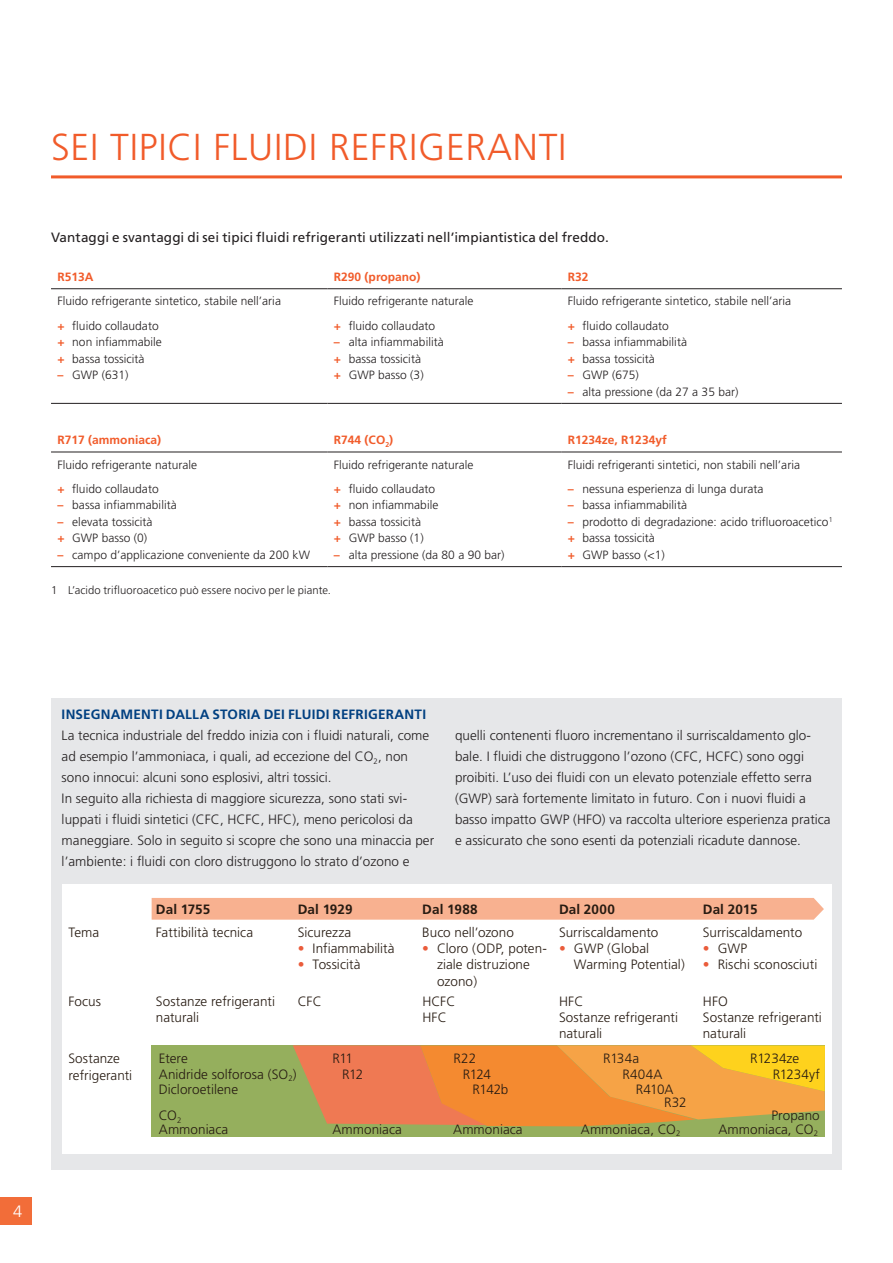
<style>
.page{position:relative;width:893px;height:1263px;background:#fff}
.page>*{position:absolute;margin:0;border:0;box-sizing:border-box;transform-origin:0 0}
.Kapiteltitel{font:300 37.5px "Frutiger LT Std";letter-spacing:.02em;color:#f15b2a}
.t1{font:300 16.5px "Frutiger LT Std";color:#fff}
.Kasten{font:300 13.5px/21px "Frutiger LT Std";color:#231f20}
.t2{font:300 13.5px/16.2px "Frutiger";color:#271b12}
.Lead{font:13.5px "Frutiger";letter-spacing:.005em;color:#231f20}
.Kastentitel{font:700 13.5px "Frutiger LT Std";letter-spacing:.015em;color:#014081}
.t3{font:700 13.5px "Frutiger";letter-spacing:.005em;color:#271b12}
.Tabelle{font:300 12px "Frutiger LT Std";color:#231f20}
.Tabellentitel{font:700 12px "Frutiger LT Std";color:#f15b2a}
.Fussnote{font:300 11.25px "Frutiger LT Std";letter-spacing:.01em;color:#231f20}
.s1{font-weight:700;color:#f15b2a}
.s2{color:#ea5c3b}
</style>
<div class="page">
<div style="left:0;top:1197px;width:32px;height:28px;background:#f26d39"></div>
<hr style="left:51px;top:175px;width:791px;height:3px;background:#f15b2a">
<div style="left:51px;top:698px;width:791px;height:472px;background:#e6e7e9"></div>
<hr style="left:51px;top:288px;width:276px;height:1px;background:#231f20">
<hr style="left:327px;top:288px;width:234px;height:1px;background:#231f20">
<hr style="left:561px;top:288px;width:281px;height:1px;background:#231f20">
<hr style="left:51px;top:452px;width:276px;height:1px;background:#231f20">
<hr style="left:327px;top:452px;width:234px;height:1px;background:#231f20">
<hr style="left:561px;top:452px;width:281px;height:1px;background:#231f20">
<hr style="left:51px;top:403px;width:276px;height:1px;background:#231f20">
<hr style="left:327px;top:403px;width:234px;height:1px;background:#231f20">
<hr style="left:561px;top:403px;width:281px;height:1px;background:#231f20">
<hr style="left:51px;top:566px;width:276px;height:1px;background:#231f20">
<hr style="left:327px;top:566px;width:234px;height:1px;background:#231f20">
<hr style="left:561px;top:566px;width:281px;height:1px;background:#231f20">
<div style="left:63px;top:884px;width:769px;height:269px;background:#fff"></div>
<div style="left:152px;top:898px;width:672px;height:22px;background:#f8b190"></div>
<div style="left:152px;top:1045px;width:673px;height:92px;background:#95af5d"></div>
<svg style="left:293px;top:1045px;width:532px;height:81px;background:#eb9640"></svg>
<p class="Kapiteltitel" style="left:51px;top:125px;width:517px">SEI TIPICI FLUIDI REFRIGERANTI</p>
<p class="Lead" style="left:51px;top:230px;width:559px">Vantaggi e svantaggi di sei tipici fluidi refrigeranti utilizzati nell’impiantistica del freddo.</p>
<p class="Tabellentitel" style="left:57px;top:270px;width:38px">R513A</p>
<p class="Tabellentitel" style="left:334px;top:270px;width:88px">R290 (propano)</p>
<p class="Tabellentitel" style="left:568px;top:270px;width:22px">R32</p>
<p class="Tabelle" style="left:57px;top:294px;width:225px">Fluido refrigerante sintetico, stabile nell’aria</p>
<p class="Tabelle" style="left:334px;top:294px;width:141px">Fluido refrigerante naturale</p>
<p class="Tabelle" style="left:568px;top:294px;width:225px">Fluido refrigerante sintetico, stabile nell’aria</p>
<p class="Tabelle" style="left:57px;top:319px;width:103px"><span class="s1">+</span> fluido collaudato</p>
<p class="Tabelle" style="left:57px;top:335px;width:106px"><span class="s1">+</span> non infiammabile</p>
<p class="Tabelle" style="left:57px;top:352px;width:89px"><span class="s1">+</span> bassa tossicità</p>
<p class="Tabelle" style="left:57px;top:368px;width:73px"><span class="s1">–</span> GWP (631)</p>
<p class="Tabelle" style="left:334px;top:319px;width:103px"><span class="s1">+</span> fluido collaudato</p>
<p class="Tabelle" style="left:334px;top:335px;width:111px"><span class="s1">–</span> alta infiammabilità</p>
<p class="Tabelle" style="left:334px;top:352px;width:89px"><span class="s1">+</span> bassa tossicità</p>
<p class="Tabelle" style="left:334px;top:368px;width:91px"><span class="s1">+</span> GWP basso (3)</p>
<p class="Tabelle" style="left:568px;top:319px;width:103px"><span class="s1">+</span> fluido collaudato</p>
<p class="Tabelle" style="left:568px;top:335px;width:121px"><span class="s1">–</span> bassa infiammabilità</p>
<p class="Tabelle" style="left:568px;top:352px;width:89px"><span class="s1">+</span> bassa tossicità</p>
<p class="Tabelle" style="left:568px;top:368px;width:73px"><span class="s1">–</span> GWP (675)</p>
<p class="Tabelle" style="left:568px;top:385px;width:172px"><span class="s1">–</span> alta pressione (da 27 a 35 bar)</p>
<p class="Tabellentitel" style="left:57px;top:433px;width:105px">R717 (ammoniaca)</p>
<p class="Tabellentitel" style="left:334px;top:433px;width:61px">R744 (CO<sub>2</sub>)</p>
<p class="Tabellentitel" style="left:568px;top:433px;width:101px">R1234ze, R1234yf</p>
<p class="Tabelle" style="left:57px;top:458px;width:141px">Fluido refrigerante naturale</p>
<p class="Tabelle" style="left:334px;top:458px;width:141px">Fluido refrigerante naturale</p>
<p class="Tabelle" style="left:568px;top:458px;width:234px">Fluidi refrigeranti sintetici, non stabili nell’aria</p>
<p class="Tabelle" style="left:57px;top:482px;width:103px"><span class="s1">+</span> fluido collaudato</p>
<p class="Tabelle" style="left:57px;top:498px;width:121px"><span class="s1">–</span> bassa infiammabilità</p>
<p class="Tabelle" style="left:57px;top:515px;width:97px"><span class="s1">–</span> elevata tossicità</p>
<p class="Tabelle" style="left:57px;top:531px;width:91px"><span class="s1">+</span> GWP basso (0)</p>
<p class="Tabelle" style="left:57px;top:548px;width:254px"><span class="s1">–</span> campo d’applicazione conveniente da 200 kW</p>
<p class="Tabelle" style="left:334px;top:482px;width:103px"><span class="s1">+</span> fluido collaudato</p>
<p class="Tabelle" style="left:334px;top:498px;width:106px"><span class="s1">+</span> non infiammabile</p>
<p class="Tabelle" style="left:334px;top:515px;width:89px"><span class="s1">+</span> bassa tossicità</p>
<p class="Tabelle" style="left:334px;top:531px;width:91px"><span class="s1">+</span> GWP basso (1)</p>
<p class="Tabelle" style="left:334px;top:548px;width:172px"><span class="s1">–</span> alta pressione (da 80 a 90 bar)</p>
<p class="Tabelle" style="left:568px;top:482px;width:197px"><span class="s1">–</span> nessuna esperienza di lunga durata</p>
<p class="Tabelle" style="left:568px;top:498px;width:121px"><span class="s1">–</span> bassa infiammabilità</p>
<p class="Tabelle" style="left:568px;top:515px;width:266px"><span class="s1">–</span> prodotto di degradazione: acido trifluoroacetico<sup>1</sup></p>
<p class="Tabelle" style="left:568px;top:531px;width:89px"><span class="s1">+</span> bassa tossicità</p>
<p class="Tabelle" style="left:568px;top:548px;width:99px"><span class="s1">+</span> GWP basso (&lt;1)</p>
<p class="Fussnote" style="left:51px;top:584px;width:279px">1 L’acido trifluoroacetico può essere nocivo per le piante.</p>
<h2 class="t1" style="left:13px;top:1202px;width:11px">4</h2>
<p class="Kastentitel" style="left:62px;top:706px;width:366px">INSEGNAMENTI DALLA STORIA DEI FLUIDI REFRIGERANTI</p>
<p class="Kasten" style="left:62px;top:725px;width:369px">La tecnica industriale del freddo inizia con i fluidi naturali, come ad esempio l’ammoniaca, i quali, ad eccezione del CO<sub>2</sub>, non sono innocui: alcuni sono esplosivi, altri tossici.</p>
<p class="Kasten" style="left:62px;top:788px;width:374px">In seguito alla richiesta di maggiore sicurezza, sono stati svi&shy;luppati i fluidi sintetici (CFC, HCFC, HFC), meno pericolosi da maneggiare. Solo in seguito si scopre che sono una minaccia per l’ambiente: i fluidi con cloro distruggono lo strato d’ozono e</p>
<p class="Kasten" style="left:455px;top:725px;width:377px">quelli contenenti fluoro incrementano il surriscaldamento glo&shy;bale. I fluidi che distruggono l’ozono (CFC, HCFC) sono oggi proibiti. L’uso dei fluidi con un elevato potenziale effetto serra (GWP) sarà fortemente limitato in futuro. Con i nuovi fluidi a basso impatto GWP (HFO) va raccolta ulteriore esperienza pratica e assicurato che sono esenti da potenziali ricadute dannose.</p>
<p class="t3" style="left:156px;top:902px;width:56px">Dal 1755</p>
<p class="t3" style="left:298px;top:902px;width:56px">Dal 1929</p>
<p class="t3" style="left:422px;top:902px;width:57px">Dal 1988</p>
<p class="t3" style="left:559px;top:902px;width:58px">Dal 2000</p>
<p class="t3" style="left:703px;top:902px;width:56px">Dal 2015</p>
<p class="t2" style="left:68px;top:924px;width:32px">Tema</p>
<p class="t2" style="left:156px;top:924px;width:99px">Fattibilità tecnica</p>
<p class="t2" style="left:298px;top:924px;width:55px">Sicurezza</p>
<p class="t2" style="left:298px;top:941px;width:98px"><span class="s2">•</span> Infiammabilità</p>
<p class="t2" style="left:298px;top:957px;width:64px"><span class="s2">•</span> Tossicità</p>
<p class="t2" style="left:422px;top:924px;width:93px">Buco nell’ozono</p>
<p class="t2" style="left:437px;top:941px;width:111px;text-indent:-15px"><span class="s2">•</span> Cloro (ODP, poten&shy;ziale distruzione ozono)</p>
<p class="t2" style="left:559px;top:924px;width:101px">Surriscaldamento</p>
<p class="t2" style="left:574px;top:941px;width:112px;text-indent:-15px"><span class="s2">•</span> GWP (Global<br>Warming Potential)</p>
<p class="t2" style="left:703px;top:924px;width:101px">Surriscaldamento</p>
<p class="t2" style="left:703px;top:941px;width:46px"><span class="s2">•</span> GWP</p>
<p class="t2" style="left:703px;top:957px;width:116px"><span class="s2">•</span> Rischi sconosciuti</p>
<p class="t2" style="left:68px;top:993px;width:34px">Focus</p>
<p class="t2" style="left:156px;top:993px;width:121px">Sostanze refrigeranti naturali</p>
<p class="t2" style="left:298px;top:993px;width:25px">CFC</p>
<p class="t2" style="left:422px;top:993px;width:35px">HCFC<br>HFC</p>
<p class="t2" style="left:559px;top:993px;width:121px">HFC<br>Sostanze refrigeranti naturali</p>
<p class="t2" style="left:703px;top:993px;width:121px">HFO<br>Sostanze refrigeranti naturali</p>
<p class="t2" style="left:68px;top:1051px;width:65px">Sostanze refrigeranti</p>
<p class="t2" style="left:159px;top:1051px;width:139px;line-height:15.5px">Etere<br>Anidride solforosa (SO<sub>2</sub>)<br>Dicloroetilene</p>
<p class="t2" style="left:159px;top:1109px;width:71px;line-height:13.2px">CO<sub>2<br></sub>Ammoniaca</p>
<p class="t2" style="left:453px;top:1051px;width:24px">R22</p>
<p class="t2" style="left:463px;top:1066px;width:30px">R124</p>
<p class="t2" style="left:472px;top:1081px;width:37px">R142b</p>
<p class="t2" style="left:453px;top:1121px;width:71px">Ammoniaca</p>
<p class="t2" style="left:603px;top:1051px;width:37px">R134a</p>
<p class="t2" style="left:622px;top:1066px;width:41px">R404A</p>
<p class="t2" style="left:636px;top:1081px;width:39px">R410A</p>
<p class="t2" style="left:581px;top:1090px;width:107px;line-height:26.4px;text-indent:83px">R32<br>Ammoniaca, CO<sub>2</sub></p>
<p class="t2" style="left:773px;top:1051px;width:49px;line-height:15.5px;text-indent:-22px">R1234ze<br>R1234yf</p>
<p class="t2" style="left:718px;top:1109px;width:103px;line-height:13.2px;text-align:right">Propano<br>Ammoniaca, CO<sub>2</sub></p>
<p class="t2" style="left:342px;top:1051px;width:23px;line-height:15.5px;text-indent:-10px">R11<br>R12</p>
<p class="t2" style="left:483px;top:1085px;width:7px">x</p>
<p class="t2" style="left:332px;top:1121px;width:71px">Ammoniaca</p>
</div>
